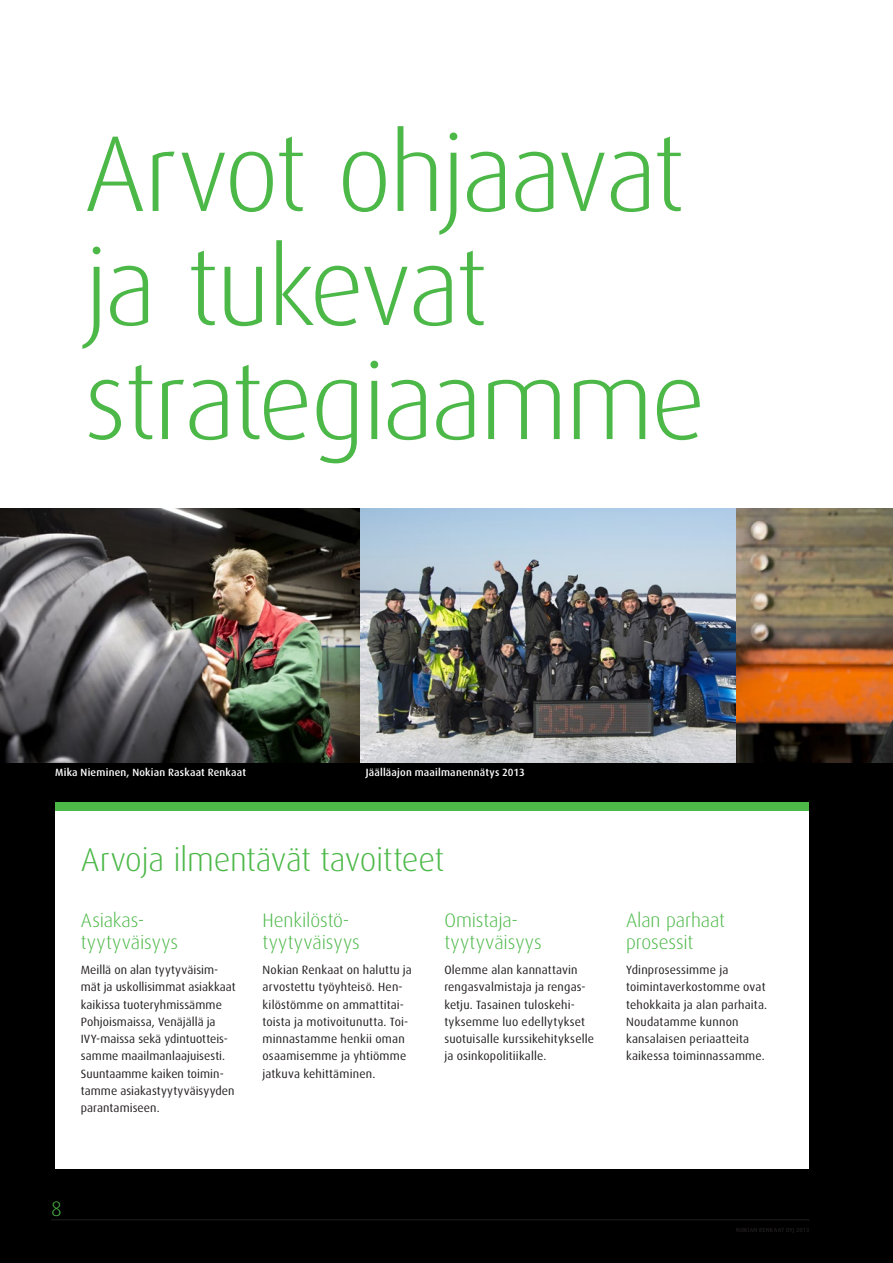
<style>
.page{position:relative;width:893px;height:1263px;background:#fff}
.page>*{position:absolute;margin:0;border:0;box-sizing:border-box;transform-origin:0 0}
.t1{font:300 108px/114px "Dax";letter-spacing:-.03em;color:#4cb848}
.t2{font:300 33px "Dax";letter-spacing:-.015em;color:#4cb848}
.t3{font:300 21px "Dax";color:#4cb848}
.t4{font:300 19.5px/22.5px "Dax";letter-spacing:-.005em;color:#4cb848}
.t5{font:12px/17.2px "Dax";letter-spacing:.01em;color:#231f20}
.t6{font:500 10.5px "Dax";letter-spacing:.02em;color:#fff}
.t7{font:500 6px "Dax";letter-spacing:.04em;color:#231f20}
</style>
<div class="page">
<div style="left:0;top:755px;width:893px;height:508px;background:#000"></div>
<img style="left:0;top:508px;width:893px;height:254px">
<div style="left:56px;top:802px;width:753px;height:366px;background:#fff"></div>
<div style="left:56px;top:802px;width:753px;height:8px;background:#4cb848"></div>
<hr style="left:51px;top:1219px;width:758px;height:1px;background:#231f20">
<h1 class="t1" style="left:84px;top:118px;width:623px">Arvot ohjaavat ja tukevat strategiaamme</h1>
<p class="t6" style="left:55px;top:766px;width:192px">Mika Nieminen, Nokian Raskaat Renkaat</p>
<p class="t6" style="left:366px;top:766px;width:161px">Jäälläajon maailmanennätys 2013</p>
<h2 class="t2" style="left:81px;top:841px;width:365px">Arvoja ilmentävät tavoitteet</h2>
<h3 class="t4" style="left:81px;top:909px;width:99px">Asiakas&shy;tyytyväisyys</h3>
<p class="t5" style="left:81px;top:961px;width:156px">Meillä on alan tyytyväisim&shy;mät ja uskollisimmat asiakkaat kaikissa tuoteryhmissämme<br>Pohjoismaissa, Venäjällä ja<br>IVY-maissa sekä ydintuotteis&shy;samme maailmanlaajuisesti.<br>Suuntaamme kaiken toimin&shy;tamme asiakastyytyväisyyden parantamiseen.</p>
<h3 class="t4" style="left:263px;top:909px;width:99px">Henkilöstö&shy;tyytyväisyys</h3>
<p class="t5" style="left:263px;top:961px;width:151px">Nokian Renkaat on haluttu ja arvostettu työyhteisö. Hen&shy;kilöstömme on ammattitai&shy;toista ja motivoitunutta. Toi&shy;minnastamme henkii oman osaamisemme ja yhtiömme jatkuva kehittäminen.</p>
<h3 class="t4" style="left:444px;top:909px;width:99px">Omistaja&shy;tyytyväisyys</h3>
<p class="t5" style="left:444px;top:961px;width:151px">Olemme alan kannattavin rengasvalmistaja ja rengas&shy;ketju. Tasainen tuloskehi&shy;tyksemme luo edellytykset suotuisalle kurssikehitykselle ja osinkopolitiikalle.</p>
<h3 class="t4" style="left:626px;top:909px;width:100px">Alan parhaat prosessit</h3>
<p class="t5" style="left:626px;top:961px;width:143px">Ydinprosessimme ja toimintaverkostomme ovat tehokkaita ja alan parhaita.<br>Noudatamme kunnon kansalaisen periaatteita kaikessa toiminnassamme.</p>
<h3 class="t3" style="left:51px;top:1197px;width:12px">8</h3>
<p class="t7" style="left:736px;top:1226px;width:75px">NOKIAN RENKAAT OYJ 2013</p>
</div>
